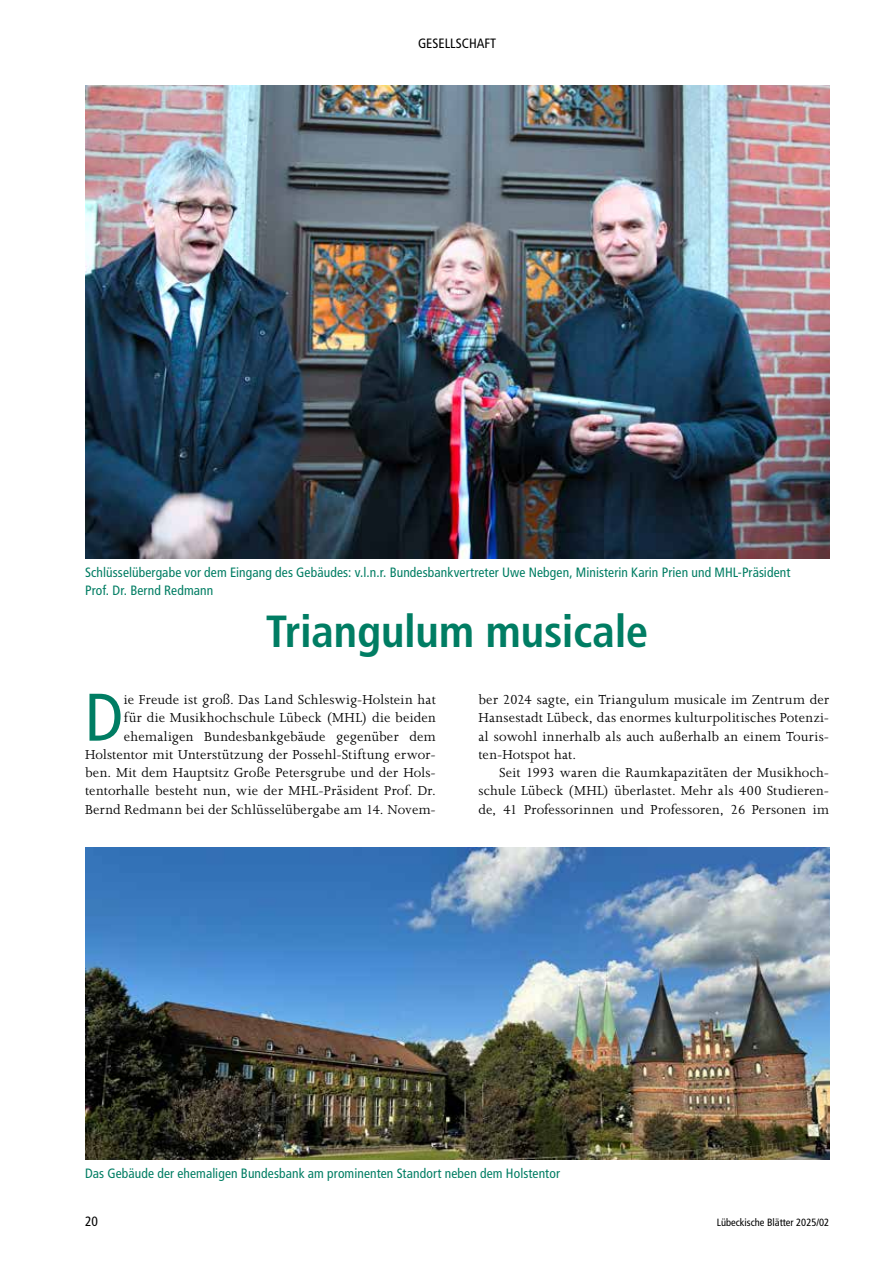
<style>
.page{position:relative;width:893px;height:1263px;background:#fff}
.page>*{position:absolute;margin:0;border:0;box-sizing:border-box;transform-origin:0 0}
.t1{font:condensed 67.2px "Frutiger LT Std";color:#007d63}
.t2{font:700 condensed 45px "Frutiger LT Std";letter-spacing:-.005em;color:#007d63}
.t3{font:15px/18.1px "Joanna MT Std";letter-spacing:.015em;color:#000;text-align:justify}
.t4{font:condensed 13.5px/18.1px "Frutiger LT Std";letter-spacing:.01em;color:#007d63}
.t5{font:condensed 13.5px "Frutiger LT Std";color:#000}
.t6{font:condensed 10.5px "Frutiger LT Std";color:#000}
</style>
<div class="page">
<img style="left:85px;top:85px;width:744px;height:474px">
<img style="left:85px;top:847px;width:744px;height:313px">
<p class="t5" style="left:418px;top:36px;width:80px">GESELLSCHAFT</p>
<p class="t4" style="left:85px;top:563px;width:707px">Schlüsselübergabe vor dem Eingang des Gebäudes: v.l.n.r. Bundesbankvertreter Uwe Nebgen, Ministerin Karin Prien und MHL-Präsident<br>Prof. Dr. Bernd Redmann</p>
<h2 class="t2" style="left:266px;top:605px;width:384px">Triangulum musicale</h2>
<h1 class="t1" style="left:85px;top:678px;width:40px">D</h1>
<p class="t3" style="left:85px;top:691px;width:352px;text-align:right">ie Freude ist groß. Das Land Schleswig-Holstein hat<br>für die Musikhochschule Lübeck (MHL) die beiden ehemaligen Bundesbankgebäude gegenüber dem Holstentor mit Unterstützung der Possehl-Stiftung erwor&shy;ben. Mit dem Hauptsitz Große Petersgrube und der Hols&shy;tentorhalle besteht nun, wie der MHL-Präsident Prof. Dr.<br>Bernd Redmann bei der Schlüsselübergabe am 14. Novem-</p>
<p class="t3" style="left:478px;top:691px;width:352px">ber 2024 sagte, ein Triangulum musicale im Zentrum der Hansestadt Lübeck, das enormes kulturpolitisches Potenzi&shy;al sowohl innerhalb als auch außerhalb an einem Touris&shy;ten-Hotspot hat.</p>
<p class="t3" style="left:478px;top:764px;width:352px;text-indent:21px">Seit 1993 waren die Raumkapazitäten der Musikhoch&shy;schule Lübeck (MHL) überlastet. Mehr als 400 Studieren&shy;de, 41 Professorinnen und Professoren, 26 Personen im</p>
<p class="t4" style="left:85px;top:1164px;width:476px">Das Gebäude der ehemaligen Bundesbank am prominenten Standort neben dem Holstentor</p>
<p class="t5" style="left:85px;top:1213px;width:14px">20</p>
<p class="t6" style="left:717px;top:1216px;width:114px">Lübeckische Blätter 2025/02</p>
</div>
